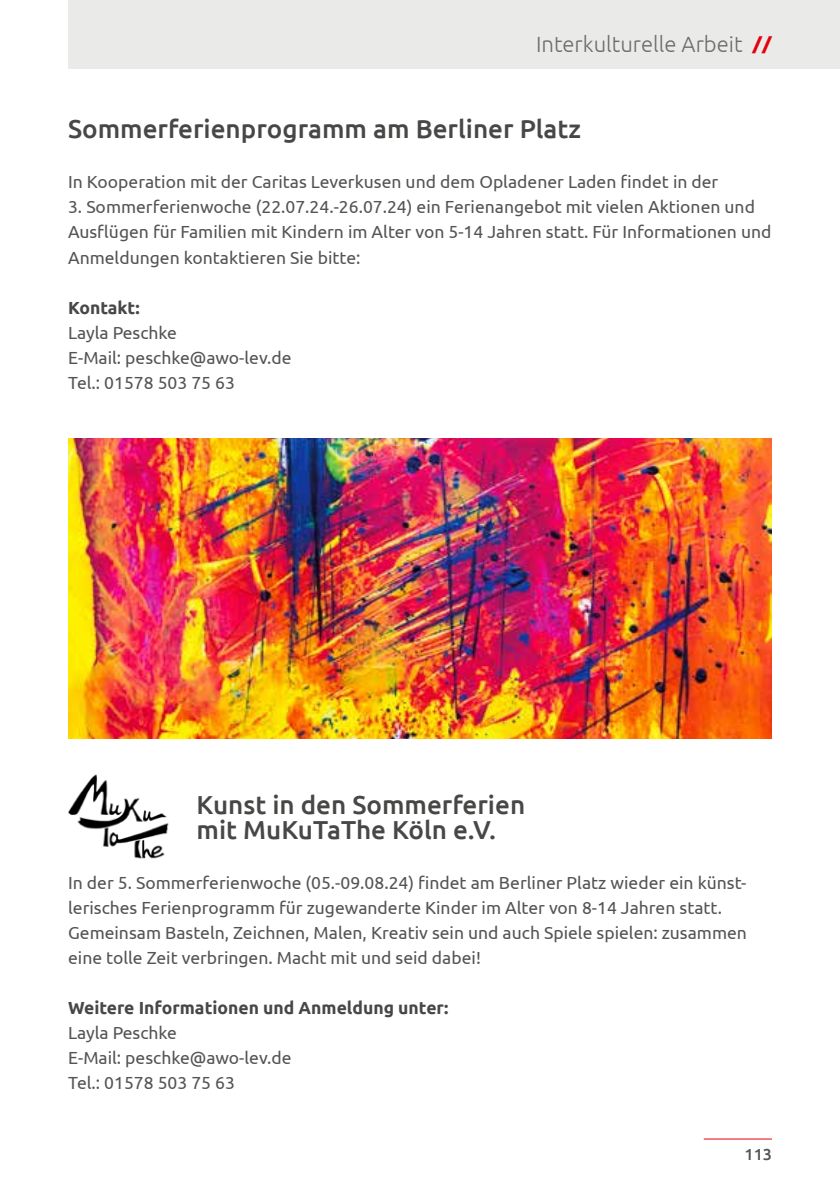
<style>
.page{position:relative;width:840px;height:1191px;background:#fff}
.page>*{position:absolute;margin:0;border:0;box-sizing:border-box;transform-origin:0 0}
.t1{font:500 26px/25px "Ubuntu";color:#474746}
.t2{font:300 22px "Ubuntu";color:#6c6c6b}
.t3{font:17.6px/25px "Ubuntu";color:#545553}
.t4{font:700 17.6px "Ubuntu";color:#474746}
.t5{font:500 16px "Ubuntu";color:#545553}
.s1{font-weight:700;font-size:17.6px;color:#e5000e}
</style>
<div class="page">
<img style="left:68px;top:774px;width:101px;height:85px">
<hr style="left:703px;top:1138px;width:68px;height:1px;background:#e5000e">
<div style="left:68px;top:0;width:771px;height:68px;background:#eaeae9"></div>
<img style="left:68px;top:438px;width:703px;height:300px">
<p class="t2" style="left:535px;top:31px;width:237px">Interkulturelle Arbeit <span class="s1">//</span></p>
<h1 class="t1" style="left:68px;top:116px;width:514px">Sommerferienprogramm am Berliner Platz</h1>
<p class="t3" style="left:68px;top:169px;width:651px">In Kooperation mit der Caritas Leverkusen und dem Opladener Laden findet in der</p>
<p class="t3" style="left:68px;top:194px;width:704px">3. Sommerferienwoche (22.07.24.-26.07.24) ein Ferienangebot mit vielen Aktionen und<br>Ausflügen für Familien mit Kindern im Alter von 5-14 Jahren statt. Für Informationen und<br>Anmeldungen kontaktieren Sie bitte:</p>
<p class="t4" style="left:68px;top:296px;width:73px">Kontakt:</p>
<p class="t3" style="left:68px;top:319px;width:225px">Layla Peschke<br>E-Mail: peschke@awo-lev.de<br>Tel.: 01578 503 75 63</p>
<h1 class="t1" style="left:196px;top:791px;width:330px">Kunst in den Sommerferien mit MuKuTaThe Köln e.V.</h1>
<p class="t3" style="left:68px;top:869px;width:680px">In der 5. Sommerferienwoche (05.-09.08.24) findet am Berliner Platz wieder ein künst&shy;lerisches Ferienprogramm für zugewanderte Kinder im Alter von 8-14 Jahren statt.<br>Gemeinsam Basteln, Zeichnen, Malen, Kreativ sein und auch Spiele spielen: zusammen eine tolle Zeit verbringen. Macht mit und seid dabei!</p>
<p class="t4" style="left:68px;top:996px;width:382px">Weitere Informationen und Anmeldung unter:</p>
<p class="t3" style="left:68px;top:1019px;width:225px">Layla Peschke<br>E-Mail: peschke@awo-lev.de<br>Tel.: 01578 503 75 63</p>
<p class="t5" style="left:744px;top:1144px;width:29px">113</p>
</div>
